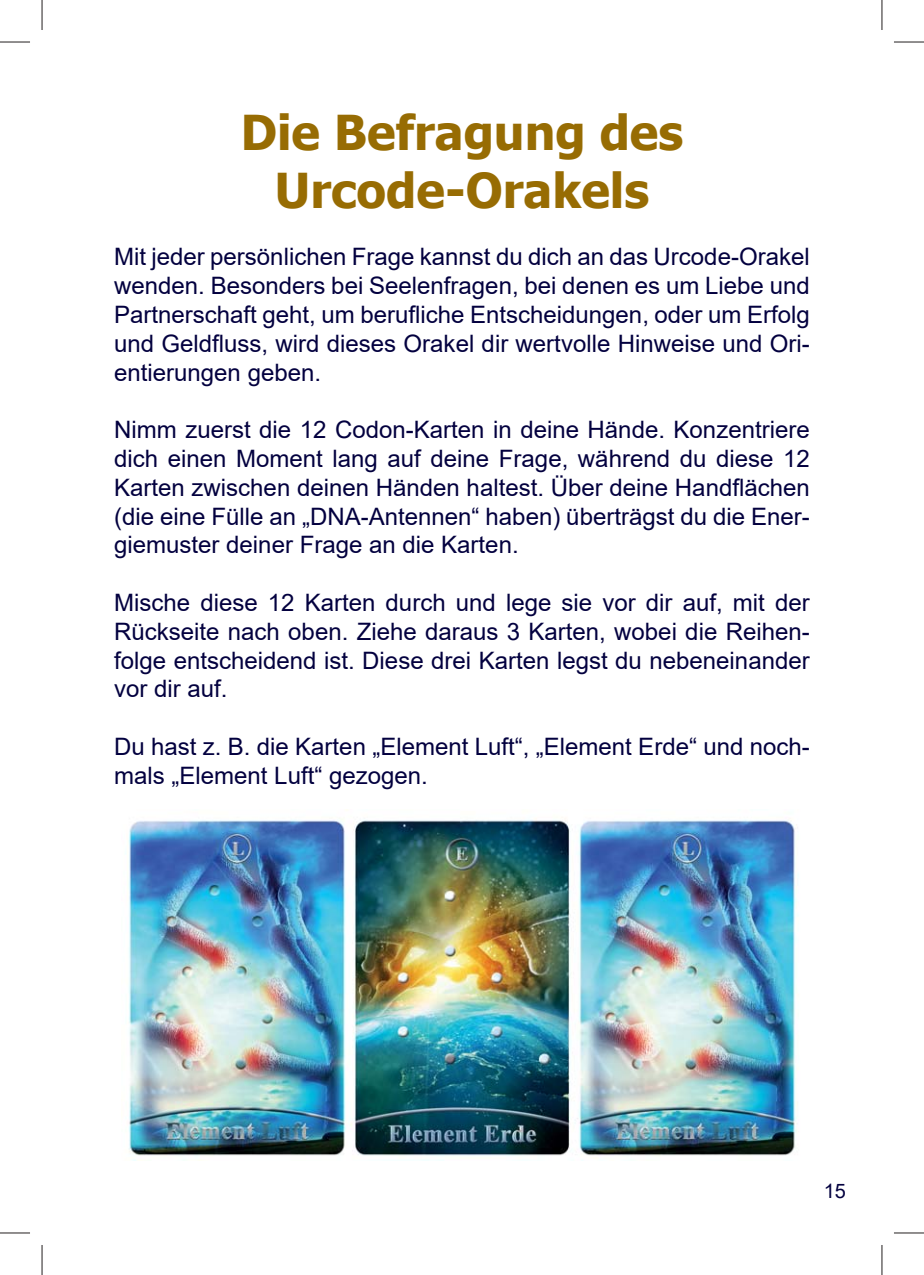
<style>
.page{position:relative;width:924px;height:1275px;background:#fff}
.page>*{position:absolute;margin:0;border:0;box-sizing:border-box;transform-origin:0 0}
.t1{font:700 48px/57.6px "Tahoma";color:#976c03;text-align:center}
.t2{font:24px/28.8px "Arial";color:#03003f;text-align:justify}
.t3{font:20px "Arial";color:#03003f}
</style>
<div class="page">
<img style="left:128px;top:809px;width:671px;height:352px">
<hr style="left:0;top:42px;width:30px;height:1px;background:#231f20">
<hr style="left:893px;top:42px;width:30px;height:1px;background:#231f20">
<hr style="left:0;top:1232px;width:30px;height:1px;background:#231f20">
<hr style="left:893px;top:1232px;width:30px;height:1px;background:#231f20">
<hr style="left:42px;top:0;width:1px;height:30px;background:#231f20">
<hr style="left:42px;top:1245px;width:1px;height:30px;background:#231f20">
<hr style="left:881px;top:0;width:1px;height:30px;background:#231f20">
<hr style="left:881px;top:1245px;width:1px;height:30px;background:#231f20">
<h1 class="t1" style="left:240px;top:102px;width:444px">Die Befragung des<br>Urcode-Orakels</h1>
<p class="t2" style="left:114px;top:242px;width:697px">Mit jeder persönlichen Frage kannst du dich an das Urcode-Orakel wenden. Besonders bei Seelenfragen, bei denen es um Liebe und Partnerschaft geht, um berufliche Entscheidungen, oder um Erfolg und Geldfluss, wird dieses Orakel dir wertvolle Hinweise und Ori&shy;entierungen geben.</p>
<p class="t2" style="left:114px;top:415px;width:697px">Nimm zuerst die 12 Codon-Karten in deine Hände. Konzentriere dich einen Moment lang auf deine Frage, während du diese 12<br>Karten zwischen deinen Händen haltest. Über deine Handflächen (die eine Fülle an „DNA-Antennen“ haben) überträgst du die Ener&shy;giemuster deiner Frage an die Karten.</p>
<p class="t2" style="left:114px;top:588px;width:697px">Mische diese 12 Karten durch und lege sie vor dir auf, mit der Rückseite nach oben. Ziehe daraus 3 Karten, wobei die Reihen&shy;folge entscheidend ist. Diese drei Karten legst du nebeneinander vor dir auf.</p>
<p class="t2" style="left:114px;top:732px;width:697px">Du hast z. B. die Karten „Element Luft“, „Element Erde“ und noch&shy;mals „Element Luft“ gezogen.</p>
<p class="t3" style="left:823px;top:1179px;width:24px">15</p>
</div>
